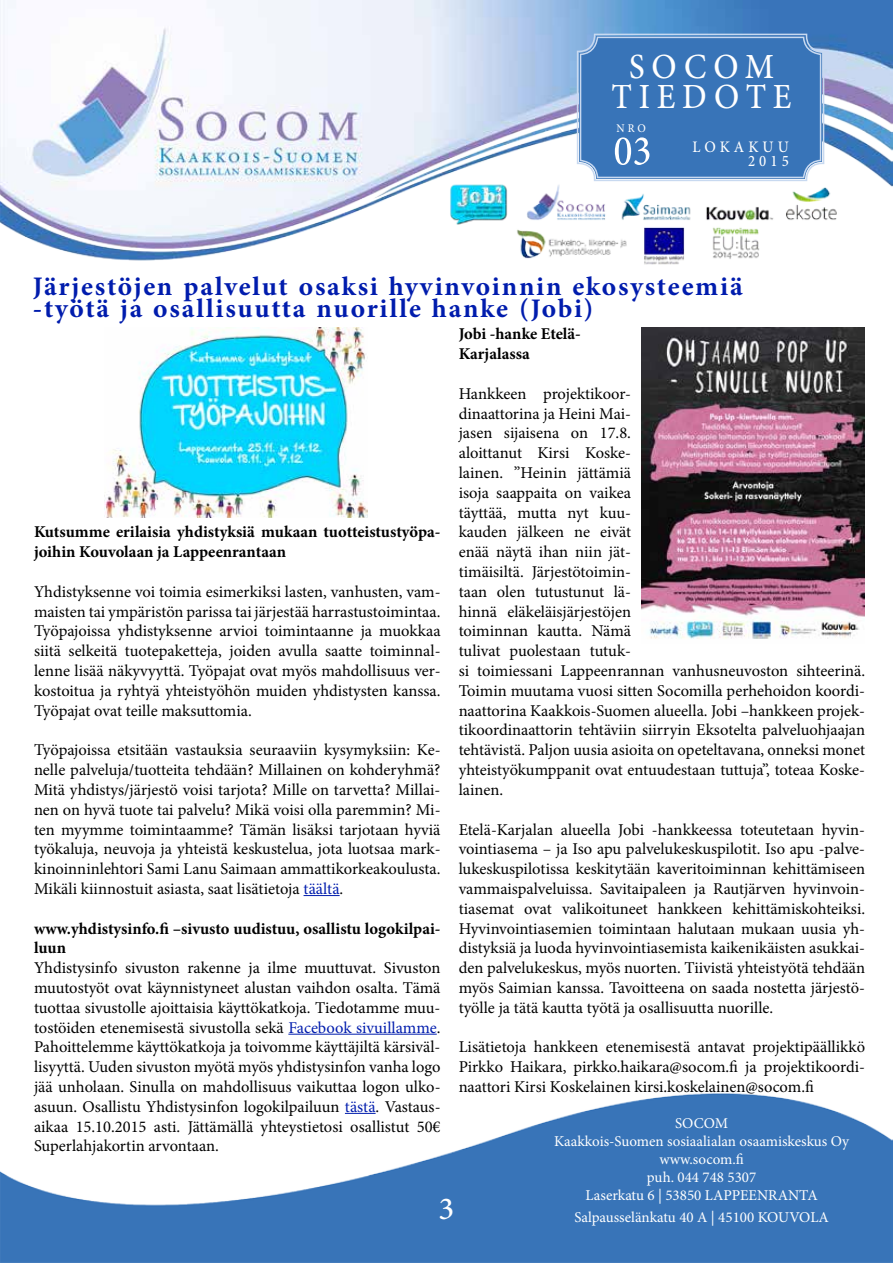
<style>
.page{position:relative;width:893px;height:1263px;background:#fff}
.page>*{position:absolute;margin:0;border:0;box-sizing:border-box;transform-origin:0 0}
.t1{font:60px "Adobe Arabic";color:#fff;scale:.9 1}
.t2{font:49.5px "Adobe Arabic";letter-spacing:.15em;color:#fff;scale:.9 1}
.t3{font:45px "Adobe Arabic";color:#fff}
.t4{font:700 37.5px "Adobe Arabic";letter-spacing:.05em;color:#001cad}
.t5{font:22.5px "Adobe Arabic";letter-spacing:.2em;color:#fff;scale:.9 1}
.t6{font:16.5px/19.8px "Minion Pro";color:#000;text-align:justify}
.t7{font:700 16.5px/19.8px "Minion Pro";color:#000}
.t8{font:16.5px "Adobe Arabic";color:#fff;scale:.9 1}
.t9{font:15px/18px "Minion Pro";color:#fff;text-align:center}
.s1{color:#001cad}
</style>
<div class="page">
<img style="left:0;top:0;width:893px;height:261px">
<img style="left:0;top:1093px;width:893px;height:169px">
<svg style="left:576px;top:33px;width:249px;height:148px;background:#437cbc"></svg>
<div style="left:580px;top:37px;width:241px;height:141px;border:1px solid #c8d9f0;border-radius:17px"></div>
<hr style="left:304px;top:895px;width:36px;height:1px;background:#001cad">
<hr style="left:288px;top:1034px;width:149px;height:1px;background:#001cad">
<hr style="left:345px;top:1113px;width:31px;height:1px;background:#001cad">
<img style="left:448px;top:181px;width:390px;height:84px">
<img style="left:105px;top:328px;width:263px;height:190px">
<img style="left:641px;top:328px;width:223px;height:311px">
<h2 class="t2" style="left:629px;top:32px;width:162px">SOCOM</h2>
<h2 class="t2" style="left:612px;top:62px;width:202px">TIEDOTE</h2>
<p class="t8" style="left:616px;top:116px;width:34px">NRO</p>
<h1 class="t1" style="left:613px;top:109px;width:44px">03</h1>
<h3 class="t5" style="left:692px;top:131px;width:109px">LOKAKUU</h3>
<h3 class="t5" style="left:748px;top:145px;width:47px">2015</h3>
<h3 class="t4" style="left:33px;top:260px;width:711px">Järjestöjen palvelut osaksi hyvinvoinnin ekosysteemiä</h3>
<h3 class="t4" style="left:33px;top:282px;width:562px">-työtä ja osallisuutta nuorille hanke (Jobi)</h3>
<p class="t7" style="left:459px;top:324px;width:124px">Jobi -hanke Etelä-<br>Karjalassa</p>
<p class="t6" style="left:459px;top:384px;width:408px;text-align:left">Hankkeen projektikoor-<br>dinaattorina ja Heini Mai-<br>jasen sijaisena on 17.8.<br>aloittanut Kirsi Koske-<br>lainen. ”Heinin jättämiä<br>isoja saappaita on vaikea<br>täyttää, mutta nyt kuu-<br>kauden jälkeen ne eivät<br>enää näytä ihan niin jät-<br>timäisiltä. Järjestötoimin-<br>taan olen tutustunut lä-<br>hinnä eläkeläisjärjestöjen<br>toiminnan kautta. Nämä<br>tulivat puolestaan tutuk-<br>si toimiessani Lappeenrannan vanhusneuvoston sihteerinä.<br>Toimin muutama vuosi sitten Socomilla perhehoidon koordi&shy;naattorina Kaakkois-Suomen alueella. Jobi –hankkeen projek&shy;tikoordinaattorin tehtäviin siirryin Eksotelta palveluohjaajan tehtävistä. Paljon uusia asioita on opeteltavana, onneksi monet yhteistyökumppanit ovat entuudestaan tuttuja”, toteaa Koske&shy;lainen.</p>
<p class="t6" style="left:459px;top:819px;width:408px">Etelä-Karjalan alueella Jobi -hankkeessa toteutetaan hyvin&shy;vointiasema – ja Iso apu palvelukeskuspilotit. Iso apu -palve&shy;lukeskuspilotissa keskitytään kaveritoiminnan kehittämiseen vammaispalveluissa. Savitaipaleen ja Rautjärven hyvinvoin&shy;tiasemat ovat valikoituneet hankkeen kehittämiskohteiksi.<br>Hyvinvointiasemien toimintaan halutaan mukaan uusia yh&shy;distyksiä ja luoda hyvinvointiasemista kaikenikäisten asukkai&shy;den palvelukeskus, myös nuorten. Tiivistä yhteistyötä tehdään myös Saimian kanssa. Tavoitteena on saada nostetta järjestö&shy;työlle ja tätä kautta työtä ja osallisuutta nuorille.</p>
<p class="t6" style="left:459px;top:1037px;width:408px">Lisätietoja hankkeen etenemisestä antavat projektipäällikkö Pirkko Haikara, pirkko.haikara@socom.fi ja projektikoordi&shy;naattori Kirsi Koskelainen kirsi.koskelainen@socom.fi</p>
<p class="t7" style="left:34px;top:522px;width:408px">Kutsumme erilaisia yhdistyksiä mukaan tuotteistustyöpa&shy;joihin Kouvolaan ja Lappeenrantaan</p>
<p class="t6" style="left:34px;top:582px;width:408px">Yhdistyksenne voi toimia esimerkiksi lasten, vanhusten, vam&shy;maisten tai ympäristön parissa tai järjestää harrastustoimintaa.<br>Työpajoissa yhdistyksenne arvioi toimintaanne ja muokkaa siitä selkeitä tuotepaketteja, joiden avulla saatte toiminnal&shy;lenne lisää näkyvyyttä. Työpajat ovat myös mahdollisuus ver&shy;kostoitua ja ryhtyä yhteistyöhön muiden yhdistysten kanssa.<br>Työpajat ovat teille maksuttomia.</p>
<p class="t6" style="left:34px;top:740px;width:408px">Työpajoissa etsitään vastauksia seuraaviin kysymyksiin: Ke&shy;nelle palveluja/tuotteita tehdään? Millainen on kohderyhmä?<br>Mitä yhdistys/järjestö voisi tarjota? Mille on tarvetta? Millai&shy;nen on hyvä tuote tai palvelu? Mikä voisi olla paremmin? Mi&shy;ten myymme toimintaamme? Tämän lisäksi tarjotaan hyviä työkaluja, neuvoja ja yhteistä keskustelua, jota luotsaa mark&shy;kinoinninlehtori Sami Lanu Saimaan ammattikorkeakoulusta.<br>Mikäli kiinnostuit asiasta, saat lisätietoja <span class="s1">täältä</span>.</p>
<p class="t7" style="left:34px;top:918px;width:408px">www.yhdistysinfo.fi –sivusto uudistuu, osallistu logokilpai&shy;luun</p>
<p class="t6" style="left:34px;top:958px;width:408px">Yhdistysinfo sivuston rakenne ja ilme muuttuvat. Sivuston muutostyöt ovat käynnistyneet alustan vaihdon osalta. Tämä tuottaa sivustolle ajoittaisia käyttökatkoja. Tiedotamme muu&shy;tostöiden etenemisestä sivustolla sekä <span class="s1">Facebook sivuillamme</span>.<br>Pahoittelemme käyttökatkoja ja toivomme käyttäjiltä kärsiväl&shy;lisyyttä. Uuden sivuston myötä myös yhdistysinfon vanha logo jää unholaan. Sinulla on mahdollisuus vaikuttaa logon ulko&shy;asuun. Osallistu Yhdistysinfon logokilpailuun <span class="s1">tästä</span>. Vastaus&shy;aikaa 15.10.2015 asti. Jättämällä yhteystietosi osallistut 50€ Superlahjakortin arvontaan.</p>
<p class="t9" style="left:554px;top:1115px;width:296px">SOCOM<br>Kaakkois-Suomen sosiaalialan osaamiskeskus Oy www.socom.fi<br>puh. 044 748 5307<br>Laserkatu 6 | 53850 LAPPEENRANTA</p>
<p class="t9" style="left:574px;top:1208px;width:256px">Salpausselänkatu 40 A | 45100 KOUVOLA</p>
<h3 class="t3" style="left:439px;top:1177px;width:17px">3</h3>
</div>
